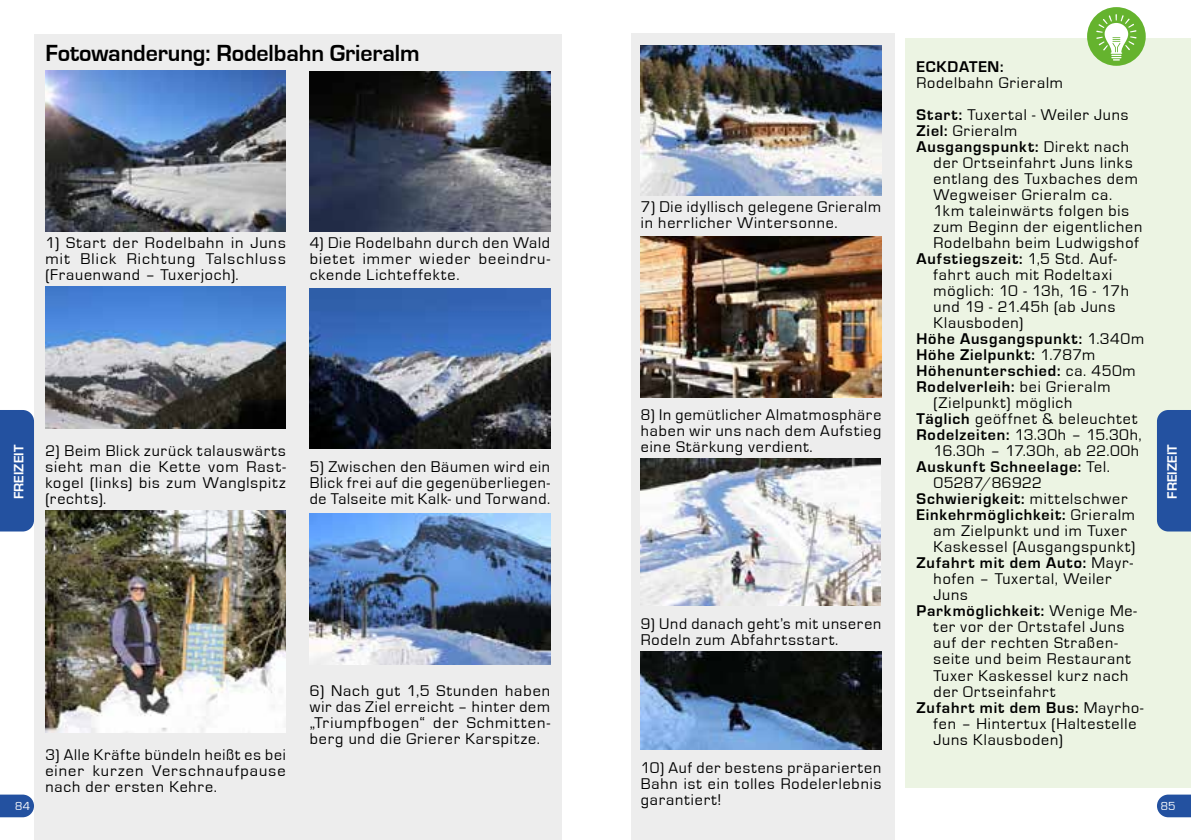
<style>
.page{position:relative;width:1191px;height:840px;background:#fff}
.page>*{position:absolute;margin:0;border:0;box-sizing:border-box;transform-origin:0 0}
.t1{font:700 24px "Eurostile";letter-spacing:-.005em;color:#000}
.t2{font:16px/16px "Eurostile";letter-spacing:.055em;color:#000;text-align:justify}
.t3{font:700 16px "Eurostile";letter-spacing:.055em;color:#000}
.t4{font:16px "Eurostile";letter-spacing:.02em;color:#000}
.t5{font:16px "Eurostile";letter-spacing:.03em;color:#000}
.t6{font:700 14px "Eurostile";letter-spacing:.005em;color:#fff}
.t7{font:12px "Eurostile";color:#fff}
.s1{font-weight:700}
.s2{font-weight:400}
</style>
<div class="page">
<div style="left:905px;top:38px;width:286px;height:749px;background:#ecf4e3"></div>
<div style="left:1087px;top:7px;width:58px;height:59px;background:#65b32e;border-radius:50%"></div>
<svg style="left:1096px;top:14px;width:40px;height:46px"></svg>
<div style="left:631px;top:33px;width:263px;height:806px;background:#ededed"></div>
<div style="left:34px;top:34px;width:527px;height:805px;background:#ededed"></div>
<img style="left:45px;top:71px;width:241px;height:160px">
<img style="left:310px;top:71px;width:240px;height:160px">
<img style="left:641px;top:45px;width:240px;height:151px">
<img style="left:641px;top:237px;width:240px;height:160px">
<img style="left:310px;top:288px;width:240px;height:160px">
<img style="left:310px;top:513px;width:240px;height:151px">
<img style="left:45px;top:286px;width:241px;height:142px">
<img style="left:45px;top:510px;width:241px;height:222px">
<img style="left:641px;top:458px;width:239px;height:147px">
<img style="left:641px;top:651px;width:240px;height:97px">
<svg style="left:0;top:794px;width:34px;height:22px"></svg>
<div style="left:0;top:410px;width:34px;height:121px;background:#2351a0"></div>
<svg style="left:1157px;top:794px;width:34px;height:22px"></svg>
<div style="left:1157px;top:410px;width:34px;height:121px;background:#2351a0"></div>
<h1 class="t1" style="left:45px;top:40px;width:376px">Fotowanderung: Rodelbahn Grieralm</h1>
<p class="t2" style="left:45px;top:234px;width:242px">1) Start der Rodelbahn in Juns mit Blick Richtung Talschluss (Frauenwand – Tuxerjoch).</p>
<p class="t2" style="left:310px;top:235px;width:242px">4) Die Rodelbahn durch den Wald bietet immer wieder beeindru&shy;ckende Lichteffekte.</p>
<p class="t6" style="left:11px;top:499px;width:56px;rotate:-90deg">FREIZEIT</p>
<p class="t2" style="left:45px;top:442px;width:242px">2) Beim Blick zurück talauswärts sieht man die Kette vom Rast&shy;kogel (links) bis zum Wanglspitz (rechts).</p>
<p class="t2" style="left:310px;top:459px;width:242px">5) Zwischen den Bäumen wird ein Blick frei auf die gegenüberliegen&shy;de Talseite mit Kalk- und Torwand.</p>
<p class="t7" style="left:15px;top:799px;width:16px">84</p>
<p class="t2" style="left:45px;top:746px;width:242px">3) Alle Kräfte bündeln heißt es bei einer kurzen Verschnaufpause nach der ersten Kehre.</p>
<p class="t2" style="left:310px;top:683px;width:242px">6) Nach gut 1,5 Stunden haben wir das Ziel erreicht – hinter dem „Triumpfbogen“ der Schmitten&shy;berg und die Grierer Karspitze.</p>
<p class="t2" style="left:641px;top:199px;width:242px">7) Die idyllisch gelegene Grieralm in herrlicher Wintersonne.</p>
<p class="t2" style="left:641px;top:407px;width:242px">8) In gemütlicher Almatmosphäre haben wir uns nach dem Aufstieg eine Stärkung verdient.</p>
<p class="t2" style="left:641px;top:615px;width:242px">9) Und danach geht’s mit unseren<br>Rodeln zum Abfahrtsstart.</p>
<p class="t2" style="left:641px;top:759px;width:242px">10) Auf der bestens präparierten Bahn ist ein tolles Rodelerlebnis garantiert!</p>
<p class="t3" style="left:916px;top:58px;width:88px">ECKDATEN:</p>
<p class="t2" style="left:916px;top:67px;width:213px;line-height:32px">Rodelbahn Grieralm<br><span class="s1">Start:</span> Tuxertal - Weiler Juns</p>
<p class="t2" style="left:916px;top:123px;width:102px"><span class="s1">Ziel:</span> Grieralm</p>
<p class="t3" style="left:916px;top:138px;width:214px">Ausgangspunkt: <span class="s2">Direkt nach</span></p>
<p class="t2" style="left:933px;top:155px;width:200px">der Ortseinfahrt Juns links</p>
<p class="t2" style="left:933px;top:171px;width:206px">entlang des Tuxbaches dem</p>
<p class="t2" style="left:933px;top:187px;width:180px">Wegweiser Grieralm ca.</p>
<p class="t2" style="left:933px;top:203px;width:197px">1km taleinwärts folgen bis</p>
<p class="t2" style="left:933px;top:219px;width:210px">zum Beginn der eigentlichen</p>
<p class="t2" style="left:933px;top:235px;width:207px">Rodelbahn beim Ludwigshof</p>
<p class="t3" style="left:916px;top:250px;width:202px">Aufstiegszeit: <span class="s2">1,5 Std. Auf-</span></p>
<p class="t2" style="left:933px;top:267px;width:180px">fahrt auch mit Rodeltaxi</p>
<p class="t2" style="left:933px;top:283px;width:197px">möglich: 10 - 13h, 16 - 17h</p>
<p class="t2" style="left:933px;top:299px;width:183px">und 19 - 21.45h (ab Juns</p>
<p class="t2" style="left:933px;top:315px;width:91px">Klausboden)</p>
<p class="t3" style="left:916px;top:330px;width:229px">Höhe Ausgangspunkt: <span class="s2">1.340m</span></p>
<p class="t3" style="left:916px;top:346px;width:180px">Höhe Zielpunkt: <span class="s2">1.787m</span></p>
<p class="t3" style="left:916px;top:362px;width:221px">Höhenunterschied: <span class="s2">ca. 450m</span></p>
<p class="t3" style="left:916px;top:378px;width:195px">Rodelverleih: <span class="s2">bei Grieralm</span></p>
<p class="t2" style="left:933px;top:395px;width:140px">(Zielpunkt) möglich</p>
<p class="t2" style="left:916px;top:411px;width:222px"><span class="s1">Täglich</span> geöffnet &amp; beleuchtet</p>
<p class="t4" style="left:916px;top:426px;width:227px"><span class="s1">Rodelzeiten:</span> 13.30h – 15.30h,</p>
<p class="t5" style="left:933px;top:442px;width:207px">16.30h – 17.30h, ab 22.00h</p>
<p class="t3" style="left:916px;top:458px;width:195px">Auskunft Schneelage: <span class="s2">Tel.</span></p>
<p class="t4" style="left:933px;top:474px;width:110px">05287/86922</p>
<p class="t3" style="left:916px;top:490px;width:212px">Schwierigkeit: <span class="s2">mittelschwer</span></p>
<p class="t3" style="left:916px;top:506px;width:220px">Einkehrmöglichkeit: <span class="s2">Grieralm</span></p>
<p class="t2" style="left:933px;top:523px;width:195px">am Zielpunkt und im Tuxer</p>
<p class="t2" style="left:933px;top:539px;width:203px">Kaskessel (Ausgangspunkt)</p>
<p class="t3" style="left:916px;top:554px;width:218px">Zufahrt mit dem Auto: <span class="s2">Mayr-</span></p>
<p class="t2" style="left:933px;top:571px;width:179px">hofen – Tuxertal, Weiler</p>
<p class="t2" style="left:933px;top:587px;width:36px">Juns</p>
<p class="t3" style="left:916px;top:602px;width:222px">Parkmöglichkeit: <span class="s2">Wenige Me-</span></p>
<p class="t2" style="left:933px;top:619px;width:192px">ter vor der Ortstafel Juns</p>
<p class="t2" style="left:933px;top:635px;width:186px">auf der rechten Straßen-</p>
<p class="t2" style="left:933px;top:651px;width:198px">seite und beim Restaurant</p>
<p class="t2" style="left:933px;top:667px;width:196px">Tuxer Kaskessel kurz nach</p>
<p class="t2" style="left:933px;top:683px;width:123px">der Ortseinfahrt</p>
<p class="t3" style="left:916px;top:698px;width:228px">Zufahrt mit dem Bus: <span class="s2">Mayrho-</span></p>
<p class="t2" style="left:933px;top:715px;width:204px">fen – Hintertux (Haltestelle</p>
<p class="t2" style="left:933px;top:731px;width:131px">Juns Klausboden)</p>
<p class="t6" style="left:1164px;top:498px;width:56px;rotate:-90deg">FREIZEIT</p>
<p class="t7" style="left:1161px;top:799px;width:16px">85</p>
</div>
